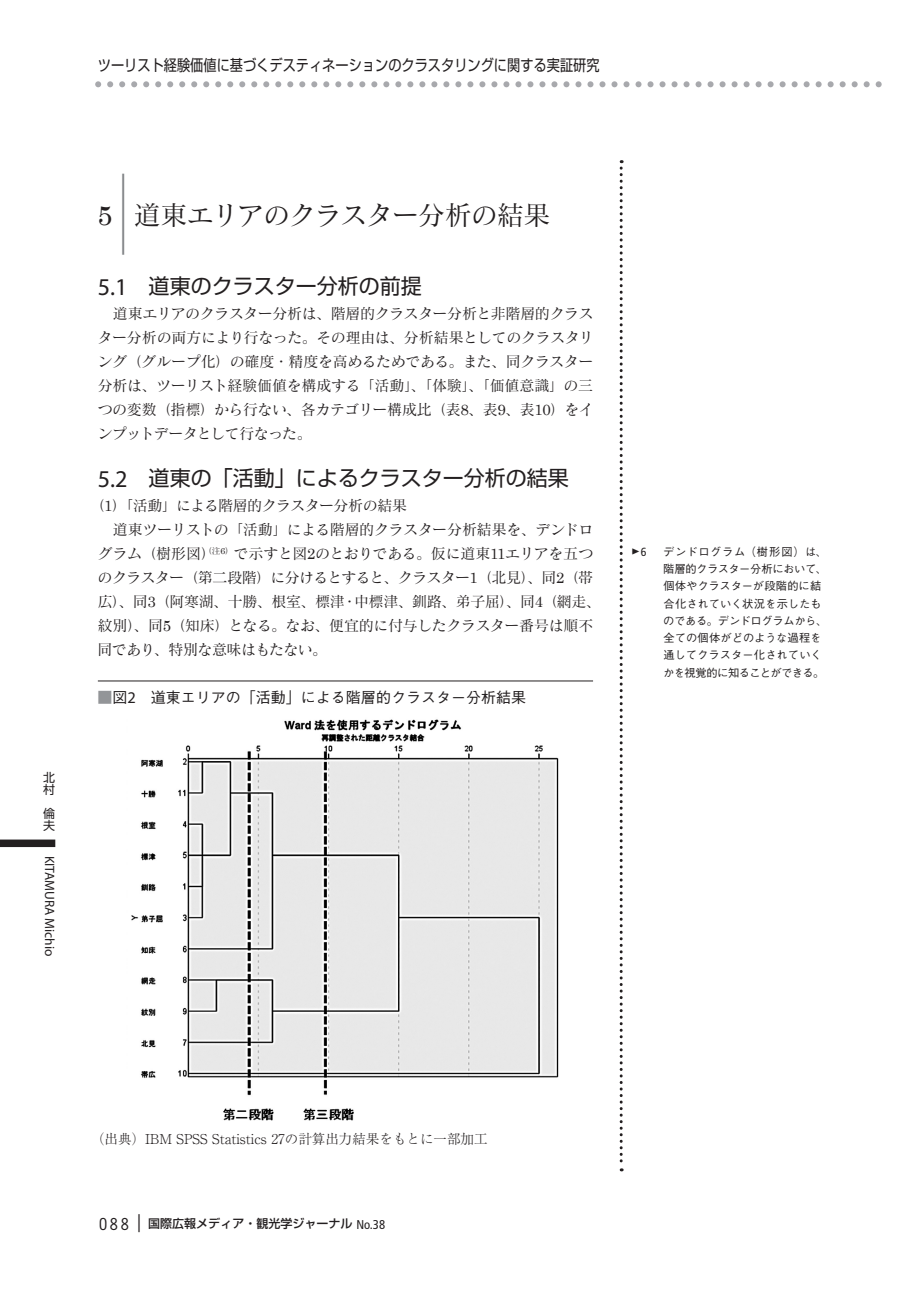
<style>
.page{position:relative;width:919px;height:1289px;background:#fff}
.page>*{position:absolute;margin:0;border:0;box-sizing:border-box;transform-origin:0 0}
.t1{font:81px "Matisse Pro M";color:#808285;scale:.33 1}
.t2{font:27px "Matisse Pro M";letter-spacing:-.035em;color:#231f20}
.t3{font:27px "Century";color:#231f20}
.t4{font:21px "Shin Go Pr 6";color:#231f20}
.t5{font:15.6px "Shin Go Pr 6";color:#231f20;scale:.85 1}
.t6{font:15px/24px "Matisse Pro M";letter-spacing:-.03em;color:#231f20;text-align:justify}
.t7{font:500 15px "Gothic BBB Pr 6";color:#231f20}
.t8{font:300 13.5px "Ryumin Pro";color:#231f20}
.t9{font:13.5px "Myriad Pro";color:#231f20}
.t10{font:500 12px "Shin Go Pro";color:#231f20}
.t11{font:12px/12px "Shin Go Pro";color:#231f20}
.t12{font:500 11.25px/17.2px "Gothic BBB Pr 6";letter-spacing:-.005em;color:#231f20}
.t13{font:500 6.75px "Gothic BBB Pr 6";color:#231f20;scale:1.67 1}
.s1{font-family:"Myriad Pro";font-size:24.15px}
.s2{font-family:"Century"}
.s3{color:#939598}
.s4{font-family:"Myriad Pro";font-weight:400;font-size:16.35px}
.s5{font-family:"Frutiger LT Std";font-weight:400;font-stretch:condensed;font-size:11.85px}
.s6{font-family:"Oracle";font-weight:400;font-size:18px}
.s7{font-weight:400;font-size:18px}
.s8{font-family:"Frutiger LT Std";font-weight:400;font-stretch:condensed;font-size:12.75px}
</style>
<div class="page">
<svg style="left:275px;top:81px;width:6px;height:6px"></svg>
<svg style="left:263px;top:81px;width:6px;height:6px"></svg>
<svg style="left:251px;top:81px;width:6px;height:6px"></svg>
<svg style="left:239px;top:81px;width:6px;height:6px"></svg>
<svg style="left:227px;top:81px;width:6px;height:6px"></svg>
<svg style="left:215px;top:81px;width:6px;height:6px"></svg>
<svg style="left:203px;top:81px;width:6px;height:6px"></svg>
<svg style="left:191px;top:81px;width:6px;height:6px"></svg>
<svg style="left:179px;top:81px;width:6px;height:6px"></svg>
<svg style="left:167px;top:81px;width:6px;height:6px"></svg>
<svg style="left:155px;top:81px;width:6px;height:6px"></svg>
<svg style="left:143px;top:81px;width:6px;height:6px"></svg>
<svg style="left:131px;top:81px;width:6px;height:6px"></svg>
<svg style="left:119px;top:81px;width:6px;height:6px"></svg>
<svg style="left:107px;top:81px;width:6px;height:6px"></svg>
<svg style="left:95px;top:81px;width:6px;height:6px"></svg>
<svg style="left:287px;top:81px;width:6px;height:6px"></svg>
<svg style="left:299px;top:81px;width:6px;height:6px"></svg>
<svg style="left:311px;top:81px;width:6px;height:6px"></svg>
<svg style="left:323px;top:81px;width:6px;height:6px"></svg>
<svg style="left:335px;top:81px;width:6px;height:6px"></svg>
<svg style="left:347px;top:81px;width:6px;height:6px"></svg>
<svg style="left:359px;top:81px;width:6px;height:6px"></svg>
<svg style="left:371px;top:81px;width:6px;height:6px"></svg>
<svg style="left:383px;top:81px;width:6px;height:6px"></svg>
<svg style="left:395px;top:81px;width:6px;height:6px"></svg>
<svg style="left:407px;top:81px;width:6px;height:6px"></svg>
<svg style="left:419px;top:81px;width:6px;height:6px"></svg>
<svg style="left:431px;top:81px;width:6px;height:6px"></svg>
<svg style="left:443px;top:81px;width:6px;height:6px"></svg>
<svg style="left:455px;top:81px;width:6px;height:6px"></svg>
<svg style="left:467px;top:81px;width:6px;height:6px"></svg>
<svg style="left:479px;top:81px;width:6px;height:6px"></svg>
<svg style="left:491px;top:81px;width:6px;height:6px"></svg>
<svg style="left:503px;top:81px;width:6px;height:6px"></svg>
<svg style="left:515px;top:81px;width:6px;height:6px"></svg>
<svg style="left:527px;top:81px;width:6px;height:6px"></svg>
<svg style="left:539px;top:81px;width:6px;height:6px"></svg>
<svg style="left:551px;top:81px;width:6px;height:6px"></svg>
<svg style="left:563px;top:81px;width:6px;height:6px"></svg>
<svg style="left:575px;top:81px;width:6px;height:6px"></svg>
<svg style="left:587px;top:81px;width:6px;height:6px"></svg>
<svg style="left:599px;top:81px;width:6px;height:6px"></svg>
<svg style="left:611px;top:81px;width:6px;height:6px"></svg>
<svg style="left:623px;top:81px;width:6px;height:6px"></svg>
<svg style="left:635px;top:81px;width:6px;height:6px"></svg>
<svg style="left:647px;top:81px;width:6px;height:6px"></svg>
<svg style="left:659px;top:81px;width:6px;height:6px"></svg>
<svg style="left:671px;top:81px;width:6px;height:6px"></svg>
<svg style="left:683px;top:81px;width:6px;height:6px"></svg>
<svg style="left:695px;top:81px;width:6px;height:6px"></svg>
<svg style="left:707px;top:81px;width:6px;height:6px"></svg>
<svg style="left:719px;top:81px;width:6px;height:6px"></svg>
<svg style="left:731px;top:81px;width:6px;height:6px"></svg>
<svg style="left:743px;top:81px;width:6px;height:6px"></svg>
<svg style="left:755px;top:81px;width:6px;height:6px"></svg>
<svg style="left:767px;top:81px;width:6px;height:6px"></svg>
<svg style="left:779px;top:81px;width:6px;height:6px"></svg>
<svg style="left:791px;top:81px;width:6px;height:6px"></svg>
<svg style="left:803px;top:81px;width:6px;height:6px"></svg>
<svg style="left:815px;top:81px;width:6px;height:6px"></svg>
<svg style="left:827px;top:81px;width:6px;height:6px"></svg>
<svg style="left:839px;top:81px;width:6px;height:6px"></svg>
<svg style="left:851px;top:81px;width:6px;height:6px"></svg>
<svg style="left:863px;top:81px;width:6px;height:6px"></svg>
<svg style="left:875px;top:81px;width:6px;height:6px"></svg>
<svg style="left:619px;top:160px;width:3px;height:1011px"></svg>
<div style="left:0;top:839px;width:55px;height:8px;background:#231f20"></div>
<hr style="left:98px;top:680px;width:495px;height:1px;background:#231f20">
<img style="left:131px;top:719px;width:428px;height:402px">
<p class="t11" style="left:43px;top:769px;width:13px">北村</p>
<p class="t11" style="left:43px;top:805px;width:13px">倫夫</p>
<p class="t9" style="left:58px;top:855px;width:102px;rotate:90deg">KITAMURA Michio</p>
<p class="t5" style="left:98px;top:52px;width:591px">ツーリスト経験価値に基づくデスティネーションのクラスタリングに関する実証研究</p>
<h2 class="t3" style="left:97px;top:193px;width:17px">5</h2>
<h1 class="t1" style="left:110px;top:164px;width:83px">｜</h1>
<h2 class="t2" style="left:134px;top:198px;width:418px">道東エリアのクラスター分析の結果</h2>
<h3 class="t4" style="left:98px;top:269px;width:325px"><span class="s1">5.1</span>　道東のクラスター分析の前提</h3>
<p class="t6" style="left:97px;top:301px;width:498px">　道東エリアのクラスター分析は、階層的クラスター分析と非階層的クラスター分析の両方により行なった。その理由は、分析結果としてのクラスタリング（グループ化）の確度・精度を高めるためである。また、同クラスター分析は、ツーリスト経験価値を構成する「活動」、「体験」、「価値意識」の三つの変数（指標）から行ない、各カテゴリー構成比（表<span class="s2">8</span>、表<span class="s2">9</span>、表<span class="s2">10</span>）をインプットデータとして行なった。</p>
<h3 class="t4" style="left:98px;top:461px;width:472px"><span class="s1">5.2</span>　道東の「活動」によるクラスター分析の結果</h3>
<p class="t6" style="left:97px;top:493px;width:505px;text-align:left;text-indent:-8px">（<span class="s2">1</span>）「活動」による階層的クラスター分析の結果<br>　道東ツーリストの「活動」による階層的クラスター分析結果を、デンドログラム（樹形図）<sup>（注</sup><sup>6</sup><sup>）</sup>で示すと図<span class="s2">2</span>のとおりである。仮に道東<span class="s2">11</span>エリアを五つのクラスター（第二段階）に分けるとすると、クラスター<span class="s2">1</span>（北見）、同<span class="s2">2</span>（帯広）、同<span class="s2">3</span>（阿寒湖、十勝、根室、標津・中標津、釧路、弟子屈）、同<span class="s2">4</span>（網走、紋別）、同<span class="s2">5</span>（知床）となる。なお、便宜的に付与したクラスター番号は順不同であり、特別な意味はもたない。</p>
<p class="t7" style="left:98px;top:685px;width:430px"><span class="s3">■</span>図<span class="s4">2</span>　道東エリアの「活動」による階層的クラスター分析結果</p>
<p class="t13" style="left:629px;top:546px;width:12px">▶<span class="s5">6</span></p>
<p class="t12" style="left:663px;top:542px;width:165px">デンドログラム（樹形図）は、階層的クラスター分析において、個体やクラスターが段階的に結合化されていく状況を示したものである。デンドログラムから、全ての個体がどのような過程を通してクラスター化されていくかを視覚的に知ることができる。</p>
<p class="t8" style="left:91px;top:1128px;width:398px">（出典）IBM SPSS Statistics 27の計算出力結果をもとに一部加工</p>
<p class="t10" style="left:98px;top:1213px;width:289px"><span class="s6">088</span><span class="s7">｜</span>国際広報メディア・観光学ジャーナル <span class="s8">No.38</span></p>
</div>
